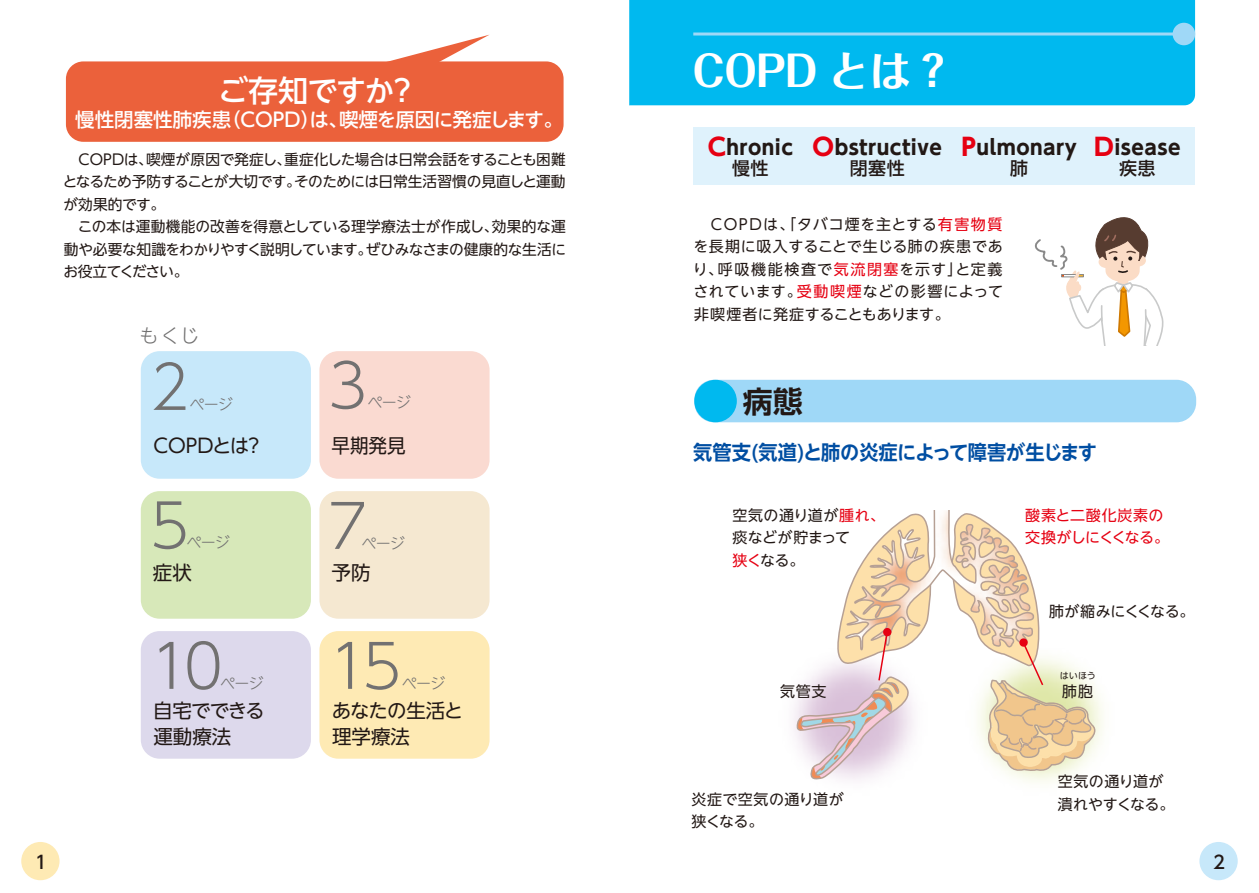
<style>
.page{position:relative;width:1259px;height:893px;background:#fff}
.page>*{position:absolute;margin:0;border:0;box-sizing:border-box;transform-origin:0 0}
.t1{font:300 60px "UD Shin Go NT Pr 6 N";color:#727171}
.t2{font:700 42px "Folk Pro";color:#fff}
.t3{font:500 30px "UD Shin Go NT Pr 6 N";letter-spacing:-.025em;color:#fff}
.t4{font:700 30px "UD Shin Go NT Pr 6 N De";color:#221815}
.t5{font:700 20.25px "UD Shin Go NT Pr 6 N";letter-spacing:.025em;color:#221815}
.t6{font:700 20.25px "UD Shin Go NT Pr 6 N De";letter-spacing:-.02em;color:#004ea2;scale:.95 1}
.t7{font:500 19.5px "UD Shin Go NT Pr 6 N";color:#fff}
.t8{font:19.5px/25.5px "UD Shin Go NT Pr 6 N";color:#221815}
.t9{font:19.5px/25.5px "UD Shin Go NT Pr 6 N";letter-spacing:-.02em;color:#221815}
.t10{font:19.5px "UD Shin Go NT Pr 6 N";color:#221815;scale:.95 1}
.t11{font:300 19.5px "UD Shin Go NT Pr 6 N";color:#727171}
.t12{font:500 18px "UD Shin Go NT Pr 6 N";letter-spacing:.025em;color:#221815}
.t13{font:15px/22.5px "UD Shin Go NT Pr 6 N";letter-spacing:.03em;color:#221815;text-align:justify}
.t14{font:15px/22.5px "UD Shin Go NT Pr 6 N";letter-spacing:-.005em;color:#221815}
.t15{font:15px/22.5px "UD Shin Go NT Pr 6 N";letter-spacing:.005em;color:#e60012}
.t16{font:300 15px "UD Shin Go NT Pr 6 N";letter-spacing:-.055em;color:#727171}
.t17{font:15px "UD Shin Go NT Pr 6 N";letter-spacing:-.025em;color:#221815}
.t18{font:14.7px/22.5px "UD Shin Go NT Pr 6 N";letter-spacing:-.02em;color:#221815}
.t19{font:9px "UD Shin Go NT Pr 6 N";color:#221815}
.s1{font-size:24px;color:#e60012}
.s2{color:#e60012}
</style>
<div class="page">
<svg style="left:795px;top:510px;width:305px;height:271px"></svg>
<div style="left:693px;top:128px;width:502px;height:57px;background:#dff2fc"></div>
<div style="left:630px;top:0;width:565px;height:105px;background:#00b9ef"></div>
<div style="left:1199px;top:842px;width:38px;height:38px;background:#c7e8fa;border-radius:50%"></div>
<hr style="left:693px;top:33px;width:491px;height:3px;background:#9fd8f7">
<div style="left:1172px;top:23px;width:23px;height:22px;background:#9fd8f7;border-radius:50%"></div>
<div style="left:694px;top:380px;width:502px;height:42px;background:#9fd8f7;border-radius:20px"></div>
<div style="left:694px;top:380px;width:43px;height:42px;background:#00b9ef;border-radius:50%"></div>
<svg style="left:1034px;top:217px;width:130px;height:129px"></svg>
<div style="left:66px;top:61px;width:497px;height:81px;background:#eb613b;border-radius:17px"></div>
<svg style="left:364px;top:35px;width:125px;height:27px"></svg>
<svg style="left:629px;top:0;width:1px;height:105px"></svg>
<div style="left:21px;top:842px;width:39px;height:38px;background:#feeab4;border-radius:50%"></div>
<div style="left:141px;top:631px;width:170px;height:128px;background:#ddd9ec;border-radius:19px"></div>
<div style="left:319px;top:631px;width:170px;height:128px;background:#feeab4;border-radius:19px"></div>
<div style="left:141px;top:351px;width:170px;height:128px;background:#c7e8fa;border-radius:19px"></div>
<div style="left:319px;top:351px;width:170px;height:128px;background:#fadad1;border-radius:19px"></div>
<div style="left:141px;top:491px;width:170px;height:128px;background:#d7e8b9;border-radius:19px"></div>
<div style="left:319px;top:491px;width:170px;height:128px;background:#f5e8d1;border-radius:19px"></div>
<h3 class="t3" style="left:218px;top:66px;width:201px">ご存知ですか？</h3>
<h3 class="t7" style="left:75px;top:104px;width:489px">慢性閉塞性肺疾患（COPD）は、喫煙を原因に発症します。</h3>
<p class="t18" style="left:63px;top:147px;width:505px">　COPDは、喫煙が原因で発症し、重症化した場合は日常会話をすることも困難となるため予防することが大切です。そのためには日常生活習慣の見直しと運動が効果的です。<br>　この本は運動機能の改善を得意としている理学療法士が作成し、効果的な運動や必要な知識をわかりやすく説明しています。ぜひみなさまの健康的な生活にお役立てください。</p>
<h3 class="t11" style="left:139px;top:320px;width:62px">もくじ</h3>
<h1 class="t1" style="left:328px;top:337px;width:41px">3</h1>
<h1 class="t1" style="left:150px;top:339px;width:41px">2</h1>
<p class="t16" style="left:367px;top:390px;width:45px">ページ</p>
<p class="t16" style="left:189px;top:392px;width:45px">ページ</p>
<h3 class="t8" style="left:153px;top:432px;width:112px">COPDとは？</h3>
<h3 class="t10" style="left:331px;top:430px;width:79px">早期発見</h3>
<h1 class="t1" style="left:150px;top:477px;width:41px">5</h1>
<p class="t16" style="left:186px;top:530px;width:45px">ページ</p>
<h1 class="t1" style="left:328px;top:477px;width:41px">7</h1>
<p class="t16" style="left:361px;top:531px;width:45px">ページ</p>
<h3 class="t8" style="left:153px;top:559px;width:40px">症状</h3>
<h3 class="t8" style="left:331px;top:559px;width:40px">予防</h3>
<h1 class="t1" style="left:150px;top:617px;width:75px">10</h1>
<p class="t16" style="left:220px;top:671px;width:45px">ページ</p>
<h1 class="t1" style="left:329px;top:617px;width:75px">15</h1>
<p class="t16" style="left:402px;top:671px;width:45px">ページ</p>
<h3 class="t9" style="left:153px;top:697px;width:113px">自宅でできる運動療法</h3>
<h3 class="t8" style="left:332px;top:697px;width:133px">あなたの生活と理学療法</h3>
<p class="t12" style="left:35px;top:848px;width:13px">1</p>
<h2 class="t2" style="left:693px;top:35px;width:262px">COPD とは？</h2>
<h3 class="t5" style="left:707px;top:131px;width:474px"><span class="s1">C</span>hronic <span class="s1">O</span>bstructive <span class="s1">P</span>ulmonary <span class="s1">D</span>isease</h3>
<p class="t12" style="left:732px;top:154px;width:38px">慢性</p>
<p class="t12" style="left:850px;top:154px;width:56px">閉塞性</p>
<p class="t12" style="left:1010px;top:154px;width:19px">肺</p>
<p class="t12" style="left:1119px;top:154px;width:38px">疾患</p>
<p class="t13" style="left:693px;top:212px;width:312px">　COPDは、｢タバコ煙を主とする<span class="s2">有害物質</span>を長期に吸入することで生じる肺の疾患であり、呼吸機能検査で<span class="s2">気流閉塞</span>を示す｣と定義されています。<span class="s2">受動喫煙</span>などの影響によって非喫煙者に発症することもあります。</p>
<h3 class="t4" style="left:743px;top:377px;width:61px">病態</h3>
<h3 class="t6" style="left:693px;top:436px;width:426px">気管支(気道)と肺の炎症によって障害が生じます</h3>
<p class="t14" style="left:732px;top:503px;width:154px">空気の通り道が<span class="s2">腫れ、</span>痰などが貯まって<br><span class="s2">狭く</span>なる。</p>
<p class="t15" style="left:1025px;top:503px;width:145px">酸素と二酸化炭素の交換がしにくくなる。</p>
<p class="t17" style="left:1049px;top:599px;width:147px">肺が縮みにくくなる。</p>
<p class="t19" style="left:1060px;top:668px;width:37px">はいほう</p>
<p class="t13" style="left:780px;top:679px;width:48px">気管支</p>
<p class="t13" style="left:1062px;top:679px;width:32px">肺胞</p>
<p class="t13" style="left:691px;top:787px;width:154px">炎症で空気の通り道が狭くなる。</p>
<p class="t14" style="left:1057px;top:770px;width:118px">空気の通り道が潰れやすくなる。</p>
<p class="t12" style="left:1213px;top:848px;width:13px">2</p>
</div>
